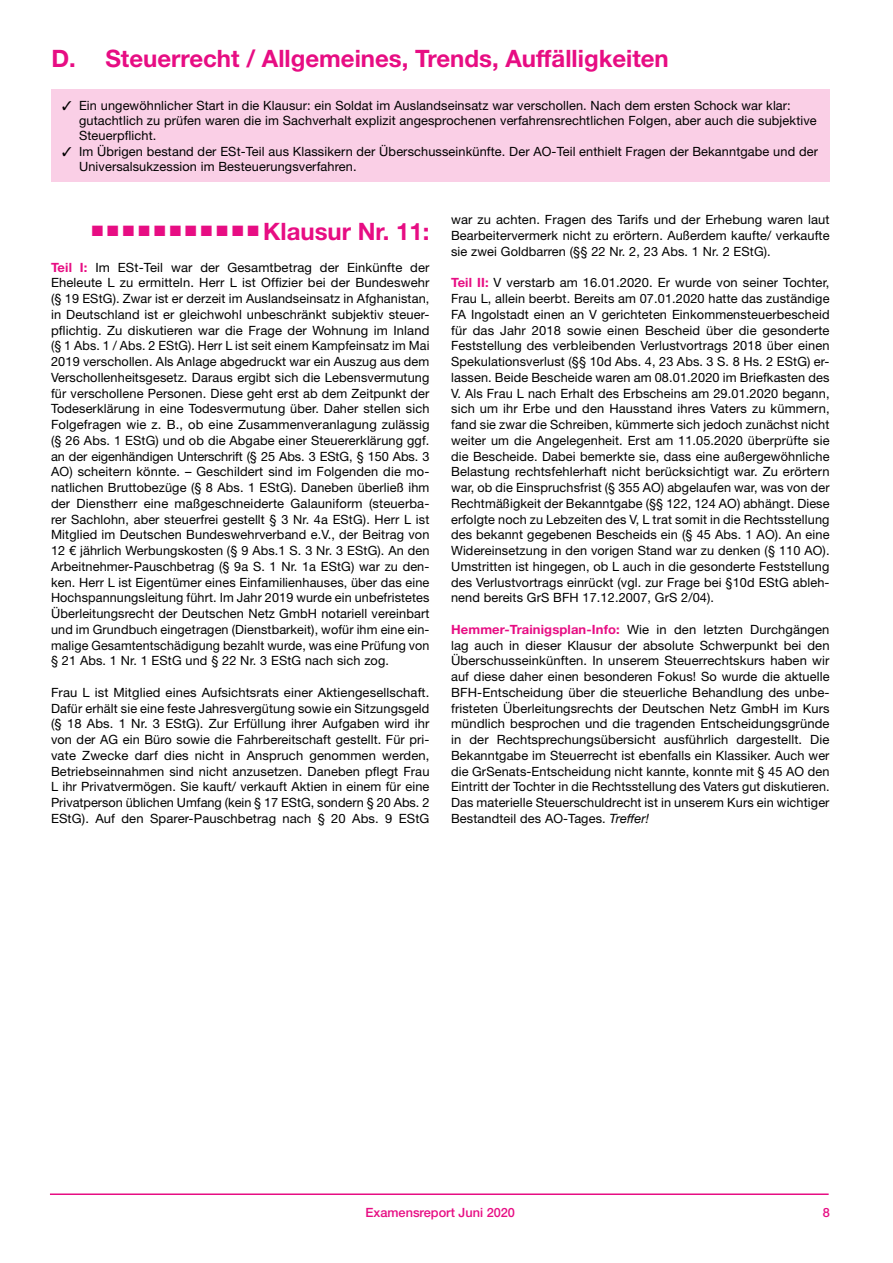
<style>
.page{position:relative;width:893px;height:1263px;background:#fff}
.page>*{position:absolute;margin:0;border:0;box-sizing:border-box;transform-origin:0 0}
.t1{font:700 24px "Helvetica Neue LT";color:#e70d83}
.t2{font:12.75px/15.8px "Helvetica Neue LT";letter-spacing:.01em;color:#000;text-align:justify}
.t3{font:500 12.75px "Helvetica Neue LT";color:#e70d83}
.s1{font-weight:700;color:#e70d83}
.s2{font-family:"Helvetica Neue";font-style:italic}
</style>
<div class="page">
<hr style="left:50px;top:1193px;width:779px;height:2px;background:#e70d83">
<div style="left:51px;top:89px;width:778px;height:93px;background:#facfe6"></div>
<h1 class="t1" style="left:51px;top:43px;width:619px">D. Steuerrecht / Allgemeines, Trends, Auffälligkeiten</h1>
<p class="t2" style="left:79px;top:97px;width:739px;line-height:15.3px;text-align:left;text-indent:-17px">✓ Ein ungewöhnlicher Start in die Klausur: ein Soldat im Auslandseinsatz war verschollen. Nach dem ersten Schock war klar: gutachtlich zu prüfen waren die im Sachverhalt explizit angesprochenen verfahrensrechtlichen Folgen, aber auch die subjektive<br>Steuerpflicht.</p>
<p class="t2" style="left:79px;top:143px;width:740px;line-height:15.3px;text-indent:-17px">✓ Im Übrigen bestand der ESt-Teil aus Klassikern der Überschusseinkünfte. Der AO-Teil enthielt Fragen der Bekanntgabe und der<br>Universalsukzession im Besteuerungsverfahren.</p>
<h1 class="t1" style="left:92px;top:217px;width:339px">■ ■ ■ ■ ■ ■ ■ ■ ■ ■ ■ Klausur Nr. 11:</h1>
<p class="t2" style="left:51px;top:259px;width:380px"><span class="s1">Teil I:</span> Im ESt-Teil war der Gesamtbetrag der Einkünfte der Eheleute L zu ermitteln. Herr L ist Offizier bei der Bundeswehr (§ 19 EStG). Zwar ist er derzeit im Auslandseinsatz in Afghanistan, in Deutschland ist er gleichwohl unbeschränkt subjektiv steuer&shy;pflichtig. Zu diskutieren war die Frage der Wohnung im Inland (§ 1 Abs. 1 / Abs. 2 EStG). Herr L ist seit einem Kampfeinsatz im Mai 2019 verschollen. Als Anlage abgedruckt war ein Auszug aus dem Verschollenheitsgesetz. Daraus ergibt sich die Lebensvermutung für verschollene Personen. Diese geht erst ab dem Zeitpunkt der Todeserklärung in eine Todesvermutung über. Daher stellen sich Folgefragen wie z. B., ob eine Zusammenveranlagung zulässig (§ 26 Abs. 1 EStG) und ob die Abgabe einer Steuererklärung ggf. an der eigenhändigen Unterschrift (§ 25 Abs. 3 EStG, § 150 Abs. 3<br>AO) scheitern könnte. – Geschildert sind im Folgenden die mo&shy;natlichen Bruttobezüge (§ 8 Abs. 1 EStG). Daneben überließ ihm der Dienstherr eine maßgeschneiderte Galauniform (steuerba&shy;rer Sachlohn, aber steuerfrei gestellt § 3 Nr. 4a EStG). Herr L ist Mitglied im Deutschen Bundeswehrverband e.V., der Beitrag von 12 € jährlich Werbungskosten (§ 9 Abs.1 S. 3 Nr. 3 EStG). An den Arbeitnehmer-Pauschbetrag (§ 9a S. 1 Nr. 1a EStG) war zu den&shy;ken. Herr L ist Eigentümer eines Einfamilienhauses, über das eine Hochspannungsleitung führt. Im Jahr 2019 wurde ein unbefristetes Überleitungsrecht der Deutschen Netz GmbH notariell vereinbart und im Grundbuch eingetragen (Dienstbarkeit), wofür ihm eine ein&shy;malige Gesamtentschädigung bezahlt wurde, was eine Prüfung von § 21 Abs. 1 Nr. 1 EStG und § 22 Nr. 3 EStG nach sich zog.</p>
<p class="t2" style="left:51px;top:684px;width:380px">Frau L ist Mitglied eines Aufsichtsrats einer Aktiengesellschaft.<br>Dafür erhält sie eine feste Jahresvergütung sowie ein Sitzungsgeld (§ 18 Abs. 1 Nr. 3 EStG). Zur Erfüllung ihrer Aufgaben wird ihr von der AG ein Büro sowie die Fahrbereitschaft gestellt. Für pri&shy;vate Zwecke darf dies nicht in Anspruch genommen werden, Betriebseinnahmen sind nicht anzusetzen. Daneben pflegt Frau L ihr Privatvermögen. Sie kauft/ verkauft Aktien in einem für eine Privatperson üblichen Umfang (kein § 17 EStG, sondern § 20 Abs. 2<br>EStG). Auf den Sparer-Pauschbetrag nach § 20 Abs. 9 EStG</p>
<p class="t2" style="left:451px;top:212px;width:380px">war zu achten. Fragen des Tarifs und der Erhebung waren laut Bearbeitervermerk nicht zu erörtern. Außerdem kaufte/ verkaufte sie zwei Goldbarren (§§ 22 Nr. 2, 23 Abs. 1 Nr. 2 EStG).</p>
<p class="t2" style="left:451px;top:275px;width:380px"><span class="s1">Teil II:</span> V verstarb am 16.01.2020. Er wurde von seiner Tochter, Frau L, allein beerbt. Bereits am 07.01.2020 hatte das zuständige FA Ingolstadt einen an V gerichteten Einkommensteuerbescheid für das Jahr 2018 sowie einen Bescheid über die gesonderte Feststellung des verbleibenden Verlustvortrags 2018 über einen Spekulationsverlust (§§ 10d Abs. 4, 23 Abs. 3 S. 8 Hs. 2 EStG) er&shy;lassen. Beide Bescheide waren am 08.01.2020 im Briefkasten des V. Als Frau L nach Erhalt des Erbscheins am 29.01.2020 begann, sich um ihr Erbe und den Hausstand ihres Vaters zu kümmern, fand sie zwar die Schreiben, kümmerte sich jedoch zunächst nicht weiter um die Angelegenheit. Erst am 11.05.2020 überprüfte sie die Bescheide. Dabei bemerkte sie, dass eine außergewöhnliche Belastung rechtsfehlerhaft nicht berücksichtigt war. Zu erörtern war, ob die Einspruchsfrist (§ 355 AO) abgelaufen war, was von der Rechtmäßigkeit der Bekanntgabe (§§ 122, 124 AO) abhängt. Diese erfolgte noch zu Lebzeiten des V, L trat somit in die Rechtsstellung des bekannt gegebenen Bescheids ein (§ 45 Abs. 1 AO). An eine Widereinsetzung in den vorigen Stand war zu denken (§ 110 AO).<br>Umstritten ist hingegen, ob L auch in die gesonderte Feststellung des Verlustvortrags einrückt (vgl. zur Frage bei §10d EStG ableh&shy;nend bereits GrS BFH 17.12.2007, GrS 2/04).</p>
<p class="t2" style="left:451px;top:621px;width:380px"><span class="s1">Hemmer-Trainigsplan-Info:</span> Wie in den letzten Durchgängen lag auch in dieser Klausur der absolute Schwerpunkt bei den Überschusseinkünften. In unserem Steuerrechtskurs haben wir auf diese daher einen besonderen Fokus! So wurde die aktuelle BFH-Entscheidung über die steuerliche Behandlung des unbe&shy;fristeten Überleitungsrechts der Deutschen Netz GmbH im Kurs mündlich besprochen und die tragenden Entscheidungsgründe in der Rechtsprechungsübersicht ausführlich dargestellt. Die Bekanntgabe im Steuerrecht ist ebenfalls ein Klassiker. Auch wer die GrSenats-Entscheidung nicht kannte, konnte mit § 45 AO den Eintritt der Tochter in die Rechtsstellung des Vaters gut diskutieren.<br>Das materielle Steuerschuldrecht ist in unserem Kurs ein wichtiger Bestandteil des AO-Tages. <span class="s2">Treffer!</span></p>
<p class="t3" style="left:365px;top:1204px;width:151px">Examensreport Juni 2020</p>
<p class="t3" style="left:823px;top:1204px;width:9px">8</p>
</div>
